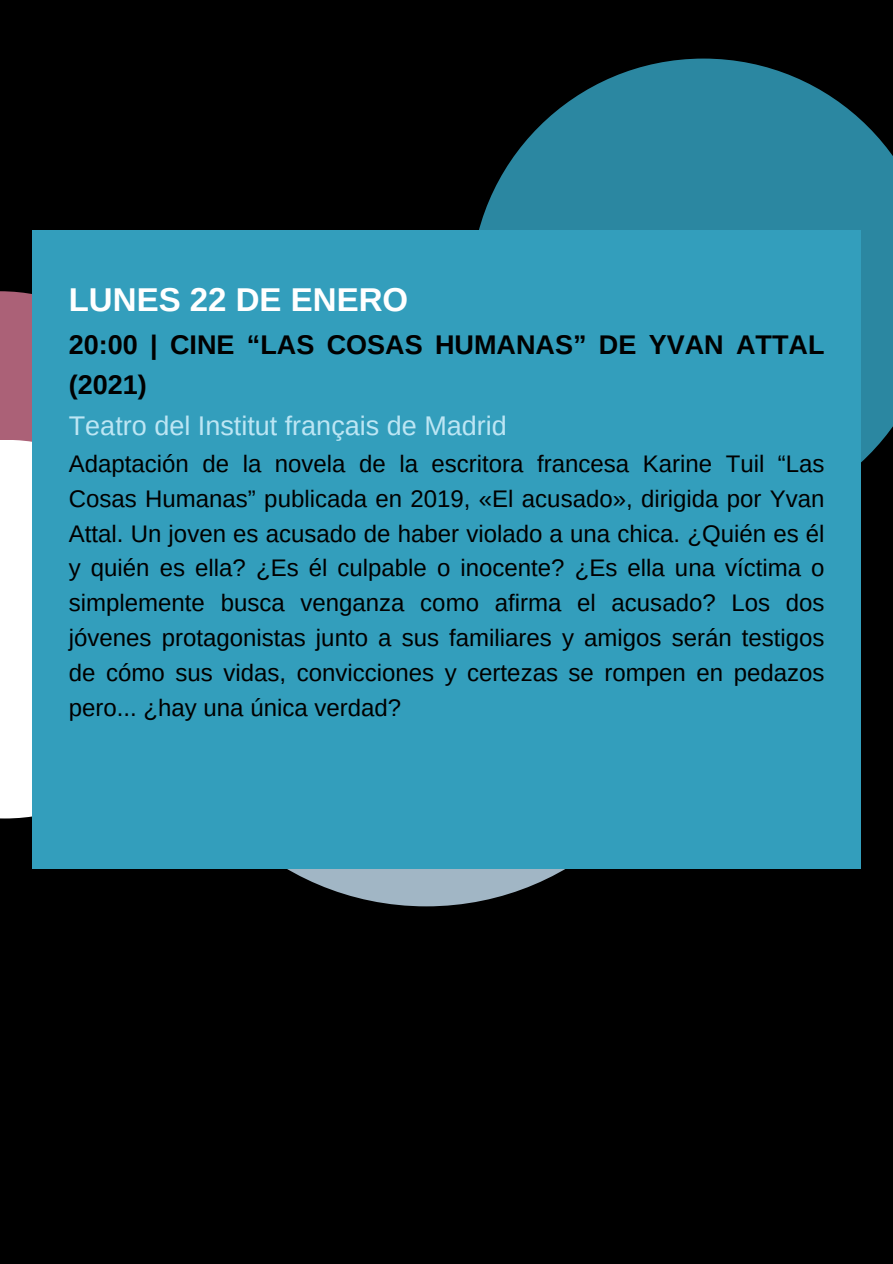
<style>
.page{position:relative;width:893px;height:1264px;background:#fff}
.page>*{position:absolute;margin:0;border:0;box-sizing:border-box;transform-origin:0 0}
.t1{font:700 33px "Arimo";color:#fff}
.t2{font:700 27px/40.5px "Arimo";color:#000}
.t3{font:27px "Arimo";color:#bde6f4}
.t4{font:24px/34.8px "Arimo";color:#000;text-align:justify}
</style>
<div class="page">
<div style="left:0;top:0;width:892px;height:1263px;background:#000"></div>
<div style="left:149px;top:352px;width:554px;height:554px;background:#a1b6c5;border-radius:50%"></div>
<div style="left:0;top:291px;width:185px;height:369px;background:#ab6177"></div>
<div style="left:0;top:440px;width:194px;height:378px;background:#fff"></div>
<svg style="left:479px;top:59px;width:413px;height:404px;fill:#2b87a1"></svg>
<div style="left:33px;top:230px;width:828px;height:638px;background:#339ebc"></div>
<p class="t1" style="left:69px;top:281px;width:341px">LUNES 22 DE ENERO</p>
<p class="t2" style="left:69px;top:324px;width:757px">20:00 | CINE “LAS COSAS HUMANAS” DE YVAN ATTAL (2021)</p>
<p class="t3" style="left:69px;top:410px;width:439px">Teatro del Institut français de Madrid</p>
<p class="t4" style="left:69px;top:446px;width:757px">Adaptación de la novela de la escritora francesa Karine Tuil “Las Cosas Humanas” publicada en 2019, «El acusado», dirigida por Yvan Attal. Un joven es acusado de haber violado a una chica. ¿Quién es él y quién es ella? ¿Es él culpable o inocente? ¿Es ella una víctima o simplemente busca venganza como afirma el acusado? Los dos jóvenes protagonistas junto a sus familiares y amigos serán testigos de cómo sus vidas, convicciones y certezas se rompen en pedazos pero... ¿hay una única verdad?</p>
</div>
